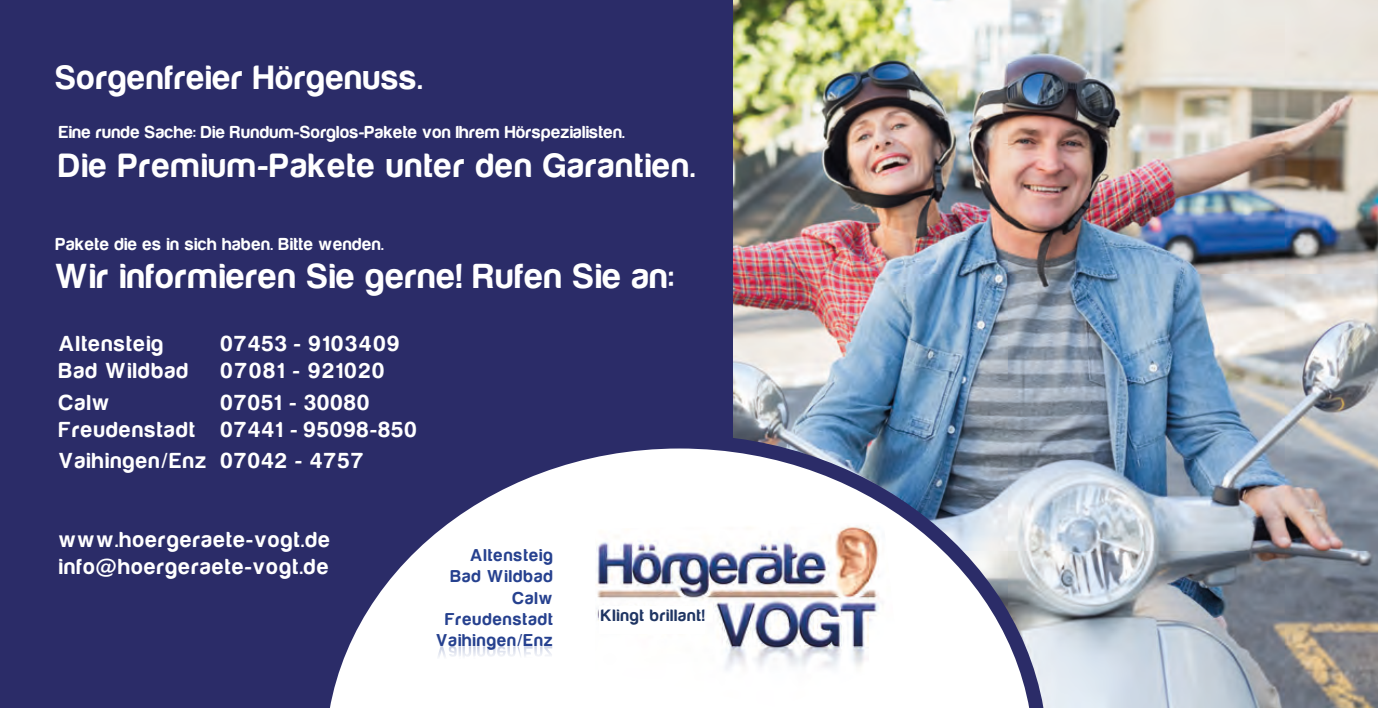
<style>
.page{position:relative;width:1378px;height:708px;background:#fff}
.page>*{position:absolute;margin:0;border:0;box-sizing:border-box;transform-origin:0 0}
.t1{font:36px "Harabara";letter-spacing:.05em;color:#fff}
.t2{font:34.88px "Harabara";letter-spacing:.06em;color:#fff}
.t3{font:22.5px/27px "Harabara";letter-spacing:.08em;color:#fff}
.t4{font:22.5px "Harabara";letter-spacing:.11em;color:#fff}
.t5{font:18px "Harabara";letter-spacing:.04em;color:#fff}
.t6{font:17.78px "Harabara";letter-spacing:.08em;color:#26418f}
.t7{font:17.1px "Harabara";letter-spacing:.07em;color:#1f3563}
</style>
<div class="page">
<div style="left:0;top:0;width:799px;height:708px;background:#2b2c68"></div>
<img style="left:733px;top:0;width:645px;height:708px">
<svg style="left:330px;top:434px;width:718px;height:274px"></svg>
<img style="left:595px;top:522px;width:299px;height:185px">
<div style="left:599px;top:606px;width:105px;height:28px;background:#fff"></div>
<div style="left:584px;top:590px;width:136px;height:35px;background:#fff;opacity:.75"></div>
<svg style="left:436px;top:644px;width:116px;height:16px;background:#f4f5f9"></svg>
<p class="t2" style="left:56px;top:59px;width:368px">Sorgenfreier Hörgenuss.</p>
<p class="t5" style="left:59px;top:123px;width:567px">Eine runde Sache: Die Rundum-Sorglos-Pakete von Ihrem Hörspezialisten.</p>
<p class="t2" style="left:59px;top:147px;width:637px">Die Premium-Pakete unter den Garantien.</p>
<p class="t5" style="left:56px;top:235px;width:329px">Pakete die es in sich haben. Bitte wenden.</p>
<p class="t1" style="left:56px;top:258px;width:619px">Wir informieren Sie gerne! Rufen Sie an:</p>
<p class="t3" style="left:59px;top:330px;width:105px">Altensteig</p>
<p class="t4" style="left:221px;top:332px;width:180px">07453 - 9103409</p>
<p class="t3" style="left:59px;top:357px;width:130px">Bad Wildbad</p>
<p class="t4" style="left:221px;top:359px;width:164px">07081 - 921020</p>
<p class="t3" style="left:59px;top:389px;width:52px">Calw</p>
<p class="t3" style="left:221px;top:389px;width:149px">07051 - 30080</p>
<p class="t3" style="left:59px;top:416px;width:359px">Freudenstadt 07441 - 95098-850</p>
<p class="t3" style="left:59px;top:447px;width:306px">Vaihingen/Enz 07042 - 4757</p>
<p class="t3" style="left:59px;top:527px;width:272px">www.hoergeraete-vogt.de info@hoergeraete-vogt.de</p>
<p class="t6" style="left:470px;top:546px;width:84px">Altensteig</p>
<p class="t6" style="left:451px;top:567px;width:103px">Bad Wildbad</p>
<p class="t6" style="left:513px;top:588px;width:41px">Calw</p>
<p class="t6" style="left:445px;top:610px;width:109px">Freudenstadt</p>
<p class="t6" style="left:436px;top:631px;width:118px">Vaihingen/Enz</p>
<p class="t7" style="left:601px;top:606px;width:105px">Klingt brillant!</p>
</div>
